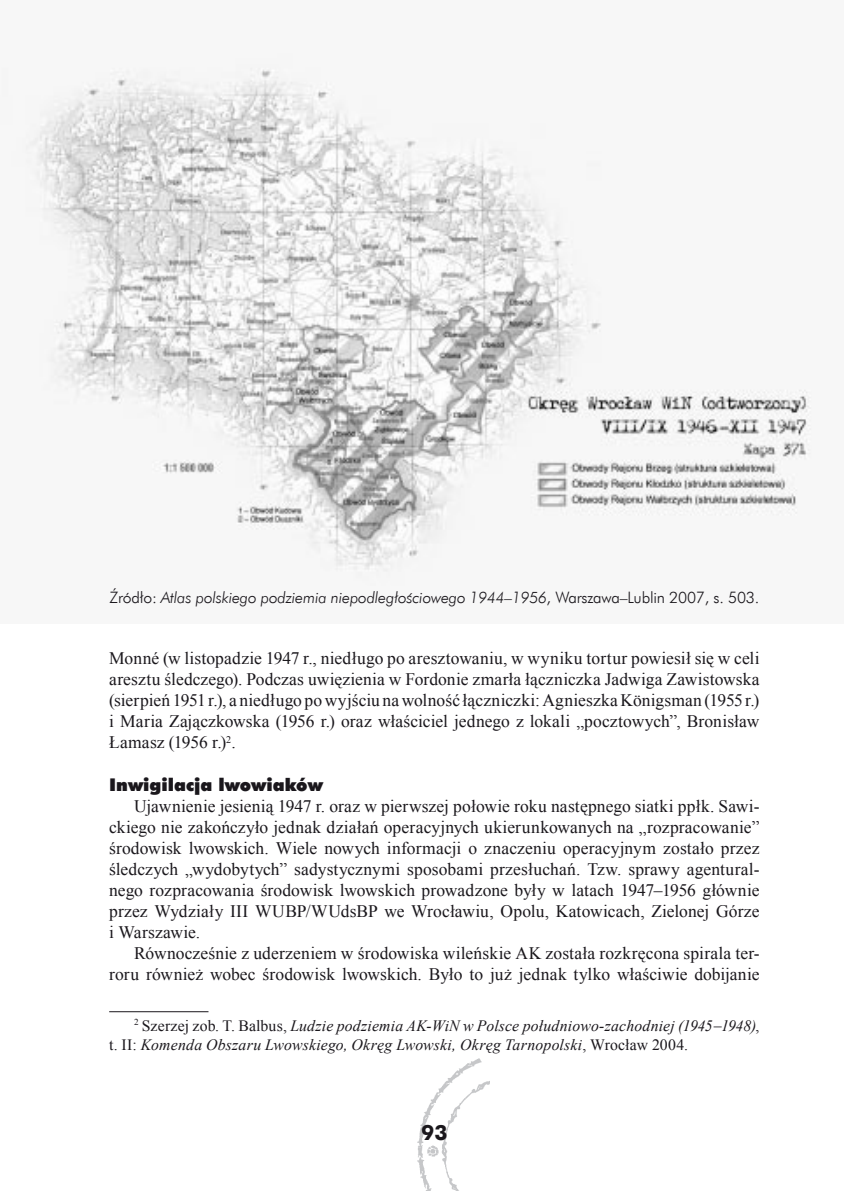
<style>
.page{position:relative;width:844px;height:1191px;background:#fff}
.page>*{position:absolute;margin:0;border:0;box-sizing:border-box;transform-origin:0 0}
.t1{font:700 21px "Futura EU";color:#1a171c}
.t2{font:17.5px/21.2px "Times New Roman";letter-spacing:.005em;color:#1a171c;text-align:justify}
.t3{font:17.5px "Futura X Blk EU";color:#1a171c}
.t4{font:italic 15.75px/18.9px "Times New Roman";letter-spacing:.01em;color:#1a171c}
.t5{font:italic 15.75px "Futura Lt EU";letter-spacing:-.01em;color:#1a171c}
.s1{font-style:normal}
</style>
<div class="page">
<img style="left:418px;top:1058px;width:72px;height:133px">
<img style="left:25px;top:67px;width:786px;height:511px">
<hr style="left:109px;top:1011px;width:99px;height:1px;background:#1a171c">
<p class="t5" style="left:109px;top:588px;width:651px"><span class="s1">Źródło:</span> Atlas polskiego podziemia niepodległościowego 1944–1956<span class="s1">, Warszawa–Lublin 2007, s. 503.</span></p>
<p class="t2" style="left:109px;top:647px;width:651px">Monné (w listopadzie 1947 r., niedługo po aresztowaniu, w wyniku tortur powiesił się w celi aresztu śledczego). Podczas uwięzienia w Fordonie zmarła łączniczka Jadwiga Zawistowska (sierpień 1951 r.), a niedługo po wyjściu na wolność łączniczki: Agnieszka Königsman (1955 r.) i Maria Zajączkowska (1956 r.) oraz właściciel jednego z lokali „pocztowych”, Bronisław Łamasz (1956 r.) .</p>
<p class="t3" style="left:109px;top:773px;width:215px">Inwigilacja lwowiaków</p>
<p class="t2" style="left:109px;top:795px;width:651px;text-indent:25px">Ujawnienie jesienią 1947 r. oraz w pierwszej połowie roku następnego siatki ppłk. Sawi&shy;ckiego nie zakończyło jednak działań operacyjnych ukierunkowanych na „rozpracowanie” środowisk lwowskich. Wiele nowych informacji o znaczeniu operacyjnym zostało przez śledczych „wydobytych” sadystycznymi sposobami przesłuchań. Tzw. sprawy agentural&shy;nego rozpracowania środowisk lwowskich prowadzone były w latach 1947–1956 głównie przez Wydziały III WUBP/WUdsBP we Wrocławiu, Opolu, Katowicach, Zielonej Górze i Warszawie.</p>
<p class="t2" style="left:109px;top:942px;width:651px;text-align:right">Równocześnie z uderzeniem w środowiska wileńskie AK została rozkręcona spirala ter&shy;roru również wobec środowisk lwowskich. Było to już jednak tylko właściwie dobijanie</p>
<p class="t4" style="left:109px;top:1015px;width:651px;text-indent:33px"><span class="s1">Szerzej zob. T. Balbus,</span> Ludzie podziemia AK-WiN w Polsce południowo-zachodniej (1945−1948)<span class="s1">, t. II:</span> Komenda Obszaru Lwowskiego, Okręg Lwowski, Okręg Tarnopolski<span class="s1">, Wrocław 2004.</span></p>
<p class="t1" style="left:421px;top:1119px;width:14px">93</p>
</div>
